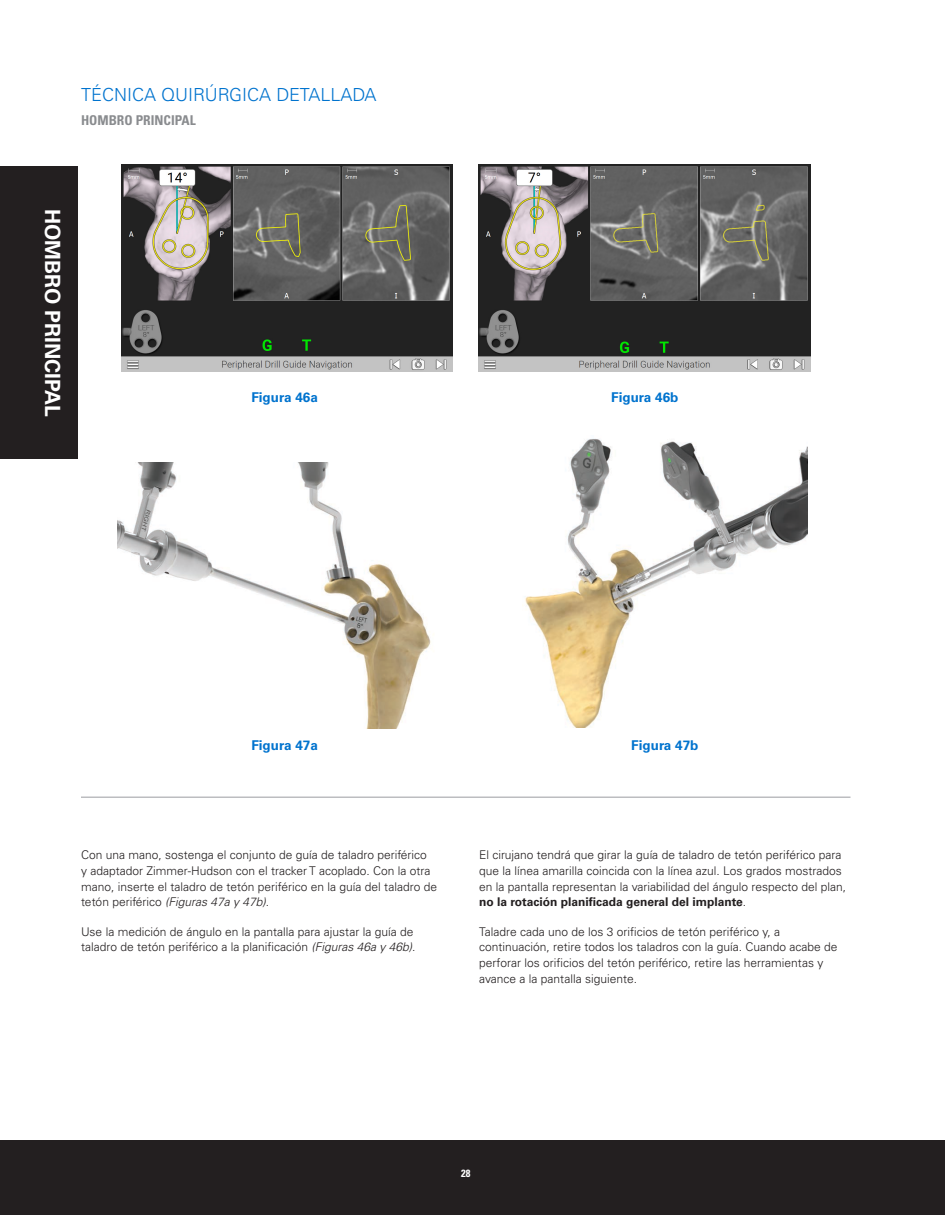
<style>
.page{position:relative;width:945px;height:1215px;background:#fff}
.page>*{position:absolute;margin:0;border:0;box-sizing:border-box;transform-origin:0 0}
.t1{font:700 21px "Univers LT Std";color:#fff}
.t2{font:300 18px "Univers LT Std";color:#0073ce}
.t3{font:700 13.5px "Univers LT Std";color:#0073ce}
.t4{font:700 condensed 13.5px "Univers LT Std";color:#8a8c8f}
.t5{font:300 12px/15.8px "Univers LT Std";color:#231f20}
.t6{font:700 condensed 10.5px "Univers LT Std";color:#fff}
.s1{font-style:italic}
.s2{font-weight:700}
</style>
<div class="page">
<div style="left:0;top:1141px;width:945px;height:74px;background:#231f20"></div>
<hr style="left:81px;top:796px;width:769px;height:2px;background:#bcbdc0">
<div style="left:0;top:166px;width:77px;height:293px;background:#231f20"></div>
<img style="left:118px;top:462px;width:313px;height:267px">
<img style="left:525px;top:438px;width:283px;height:289px">
<img style="left:121px;top:165px;width:331px;height:207px">
<img style="left:479px;top:165px;width:331px;height:207px">
<h2 class="t2" style="left:81px;top:84px;width:297px">TÉCNICA QUIRÚRGICA DETALLADA</h2>
<p class="t4" style="left:81px;top:112px;width:116px">HOMBRO PRINCIPAL</p>
<h1 class="t1" style="left:65px;top:209px;width:209px;rotate:90deg">HOMBRO PRINCIPAL</h1>
<p class="t3" style="left:251px;top:389px;width:68px">Figura 46a</p>
<p class="t3" style="left:611px;top:389px;width:69px">Figura 46b</p>
<p class="t3" style="left:251px;top:737px;width:68px">Figura 47a</p>
<p class="t3" style="left:631px;top:737px;width:69px">Figura 47b</p>
<p class="t5" style="left:81px;top:847px;width:358px">Con una mano, sostenga el conjunto de guía de taladro periférico<br>y adaptador Zimmer-Hudson con el tracker T acoplado. Con la otra mano, inserte el taladro de tetón periférico en la guía del taladro de tetón periférico <span class="s1">(Figuras 47a y 47b)</span>.</p>
<p class="t5" style="left:81px;top:924px;width:336px">Use la medición de ángulo en la pantalla para ajustar la guía de taladro de tetón periférico a la planificación <span class="s1">(Figuras 46a y 46b)</span>.</p>
<p class="t5" style="left:479px;top:847px;width:369px">El cirujano tendrá que girar la guía de taladro de tetón periférico para que la línea amarilla coincida con la línea azul. Los grados mostrados en la pantalla representan la variabilidad del ángulo respecto del plan, <span class="s2">no la rotación planificada general del implante</span>.</p>
<p class="t5" style="left:479px;top:924px;width:360px">Taladre cada uno de los 3 orificios de tetón periférico y, a continuación, retire todos los taladros con la guía. Cuando acabe de perforar los orificios del tetón periférico, retire las herramientas y avance a la pantalla siguiente.</p>
<p class="t6" style="left:461px;top:1166px;width:11px">28</p>
</div>
